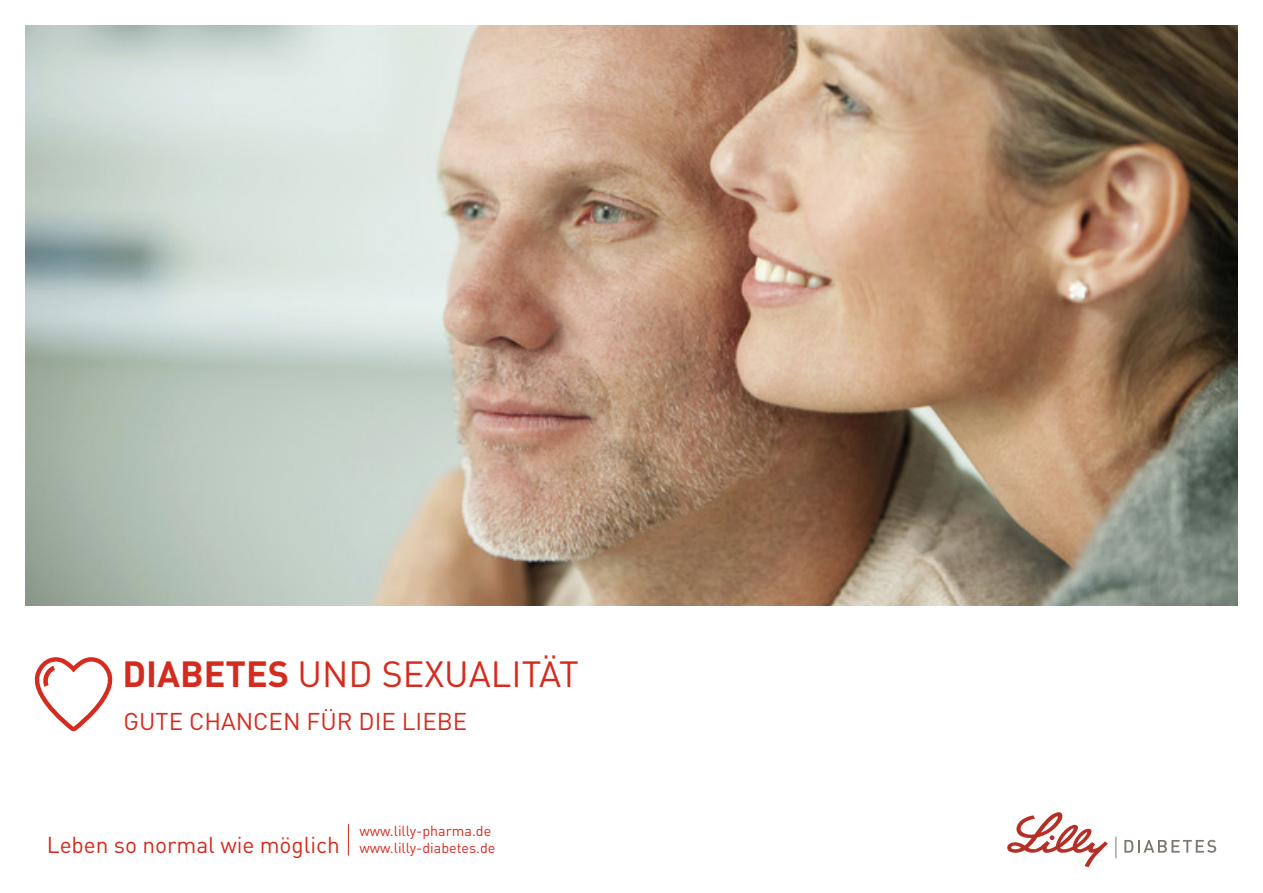
<style>
.page{position:relative;width:1263px;height:893px;background:#fff}
.page>*{position:absolute;margin:0;border:0;box-sizing:border-box;transform-origin:0 0}
.t1{font:36px "DIN";color:#d52b1e}
.t2{font:24px "DIN";color:#d52b1e}
.t3{font:22.65px "DIN";letter-spacing:-.005em;color:#d52b1e}
.t4{font:14.4px "DIN";color:#d52b1e}
.s1{font-weight:700}
.s2{font-size:14.4px}
</style>
<div class="page">
<img style="left:26px;top:26px;width:1211px;height:580px">
<hr style="left:348px;top:824px;width:1px;height:31px;background:#d52b1e">
<svg style="left:1115px;top:837px;width:1px;height:21px"></svg>
<svg style="left:1007px;top:812px;width:101px;height:55px"></svg>
<svg style="left:1124px;top:840px;width:92px;height:13px"></svg>
<svg style="left:34px;top:657px;width:79px;height:74px"></svg>
<h1 class="t1" style="left:122px;top:652px;width:458px"><span class="s1">DIABETES</span> UND SEXUALITÄT</h1>
<p class="t2" style="left:124px;top:707px;width:345px">GUTE CHANCEN FÜR DIE LIEBE</p>
<p class="t4" style="left:359px;top:822px;width:133px">www.lilly-pharma.de</p>
<p class="t3" style="left:47px;top:830px;width:450px">Leben so normal wie möglich <span class="s2">www.lilly-diabetes.de</span></p>
</div>
